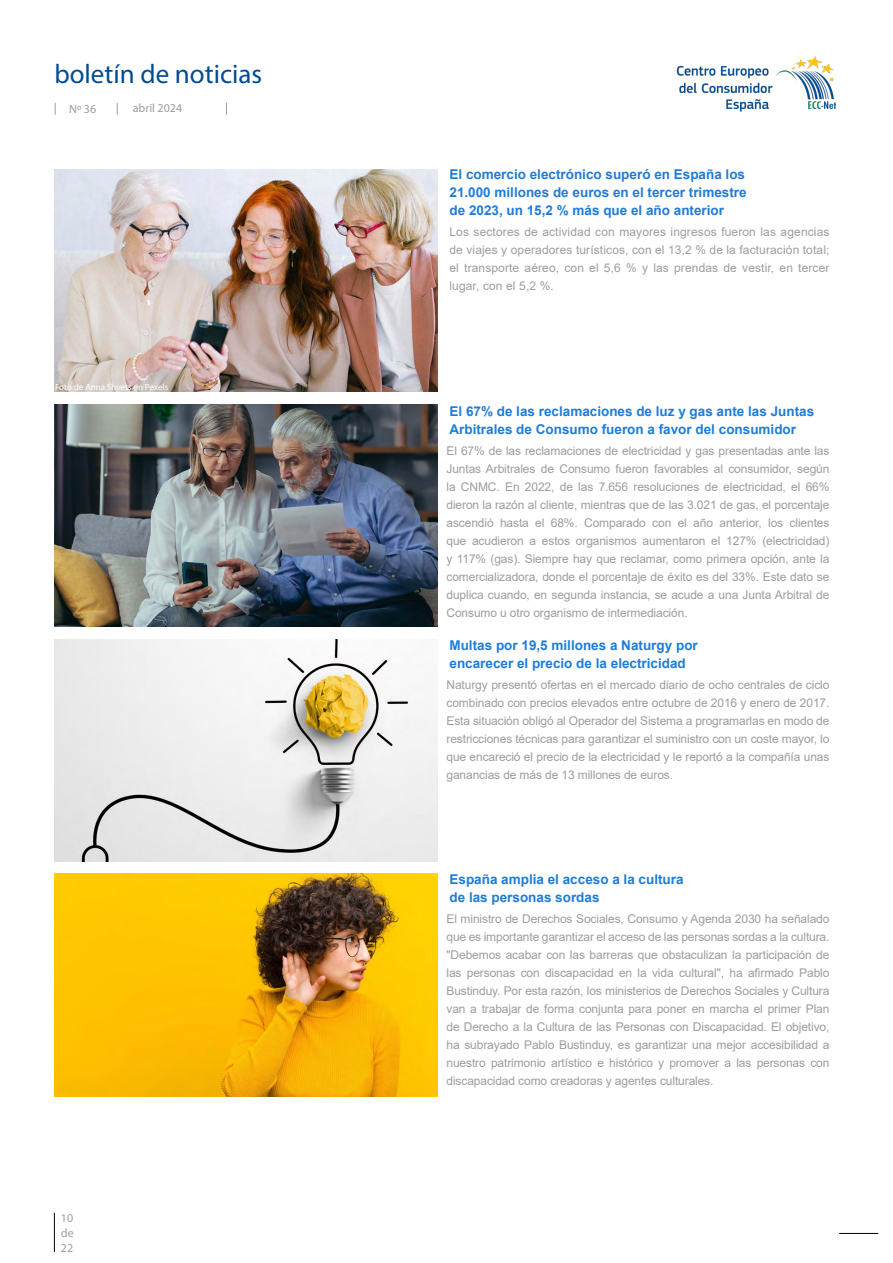
<style>
.page{position:relative;width:893px;height:1263px;background:#fff}
.page>*{position:absolute;margin:0;border:0;box-sizing:border-box;transform-origin:0 0}
.t1{font:27px "Myriad Pro";color:#004c91}
.t2{font:700 13.5px/18px "Arial";color:#207cd9}
.t3{font:12px/18px "Arial";letter-spacing:-.01em;color:#9d9d9d;text-align:justify}
.t4{font:12px/15px "Myriad Pro";color:#9d9d9d;text-align:justify}
.t5{font:9px "Myriad Pro";color:#fff}
</style>
<div class="page">
<svg style="left:55px;top:103px;width:1px;height:12px"></svg>
<svg style="left:117px;top:103px;width:1px;height:12px"></svg>
<svg style="left:226px;top:103px;width:1px;height:12px"></svg>
<hr style="left:839px;top:1233px;width:39px;height:1px;background:#000">
<img style="left:676px;top:56px;width:159px;height:56px">
<hr style="left:54px;top:1213px;width:1px;height:39px;background:#000">
<img style="left:54px;top:169px;width:384px;height:223px">
<img style="left:54px;top:404px;width:383px;height:223px">
<img style="left:55px;top:639px;width:382px;height:222px">
<img style="left:54px;top:874px;width:383px;height:222px">
<h1 class="t1" style="left:54px;top:57px;width:209px">boletín de noticias</h1>
<p class="t4" style="left:69px;top:101px;width:29px">Nº 36</p>
<p class="t4" style="left:133px;top:101px;width:51px">abril 2024</p>
<p class="t5" style="left:55px;top:381px;width:115px">Foto de Anna Shvets en Pexels</p>
<p class="t4" style="left:61px;top:1210px;width:14px">10 de 22</p>
<p class="t2" style="left:449px;top:166px;width:299px;text-align:justify">El comercio electrónico superó en España los 21.000 millones de euros en el tercer trimestre de 2023, un 15,2 % más que el año anterior</p>
<p class="t3" style="left:449px;top:223px;width:382px">Los sectores de actividad con mayores ingresos fueron las agencias de viajes y operadores turísticos, con el 13,2 % de la facturación total; el transporte aéreo, con el 5,6 % y las prendas de vestir, en tercer lugar, con el 5,2 %.</p>
<p class="t2" style="left:449px;top:403px;width:366px">El 67% de las reclamaciones de luz y gas ante las Juntas<br>Arbitrales de Consumo fueron a favor del consumidor</p>
<p class="t3" style="left:446px;top:442px;width:384px">El 67% de las reclamaciones de electricidad y gas presentadas ante las Juntas Arbitrales de Consumo fueron favorables al consumidor, según la CNMC. En 2022, de las 7.656 resoluciones de electricidad, el 66% dieron la razón al cliente, mientras que de las 3.021 de gas, el porcentaje ascendió hasta el 68%. Comparado con el año anterior, los clientes que acudieron a estos organismos aumentaron el 127% (electricidad) y 117% (gas). Siempre hay que reclamar, como primera opción, ante la comercializadora, donde el porcentaje de éxito es del 33%. Este dato se duplica cuando, en segunda instancia, se acude a una Junta Arbitral de Consumo u otro organismo de intermediación.</p>
<p class="t2" style="left:449px;top:637px;width:250px">Multas por 19,5 millones a Naturgy por encarecer el precio de la electricidad</p>
<p class="t3" style="left:446px;top:676px;width:384px">Naturgy presentó ofertas en el mercado diario de ocho centrales de ciclo combinado con precios elevados entre octubre de 2016 y enero de 2017.<br>Esta situación obligó al Operador del Sistema a programarlas en modo de restricciones técnicas para garantizar el suministro con un coste mayor, lo que encareció el precio de la electricidad y le reportó a la compañía unas ganancias de más de 13 millones de euros.</p>
<p class="t2" style="left:449px;top:871px;width:236px">España amplia el acceso a la cultura de las personas sordas</p>
<p class="t3" style="left:446px;top:910px;width:385px">El ministro de Derechos Sociales, Consumo y Agenda 2030 ha señalado que es importante garantizar el acceso de las personas sordas a la cultura. "Debemos acabar con las barreras que obstaculizan la participación de las personas con discapacidad en la vida cultural", ha afirmado Pablo Bustinduy. Por esta razón, los ministerios de Derechos Sociales y Cultura van a trabajar de forma conjunta para poner en marcha el primer Plan de Derecho a la Cultura de las Personas con Discapacidad. El objetivo, ha subrayado Pablo Bustinduy, es garantizar una mejor accesibilidad a nuestro patrimonio artístico e histórico y promover a las personas con discapacidad como creadoras y agentes culturales.</p>
</div>
